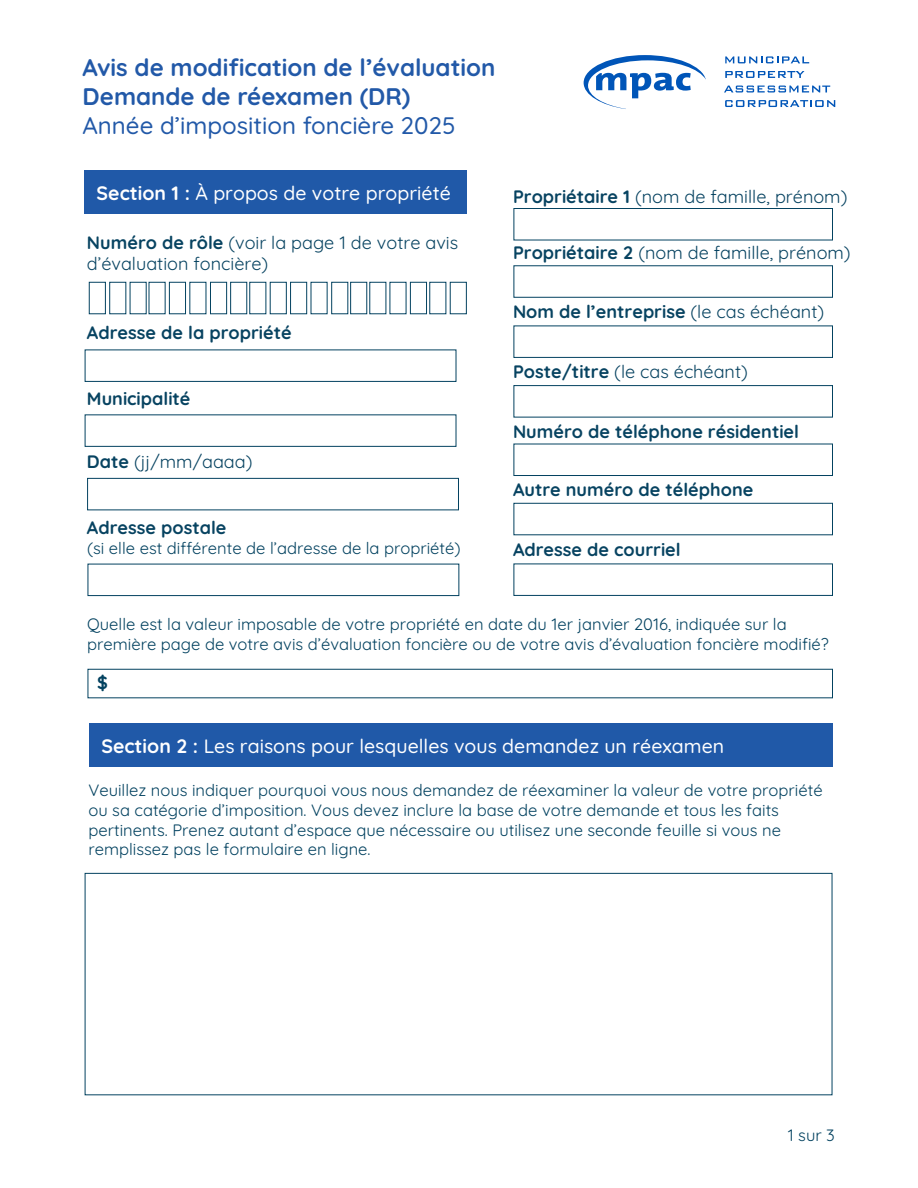
<style>
.page{position:relative;width:918px;height:1188px;background:#fff}
.page>*{position:absolute;margin:0;border:0;box-sizing:border-box;transform-origin:0 0}
.t1{font:700 24px/28.8px "Quicksand";color:#2259a8}
.t2{font:500 24px "Quicksand";color:#2259a8}
.t3{font:500 19.5px "Quicksand";color:#fff}
.t4{font:18px/21.6px "Quicksand";color:#074361}
.t5{font:700 18px "Quicksand";color:#074361}
.t6{font:700 18px "Quicksand";color:#034260}
.t7{font:16.5px/19.8px "Quicksand";color:#034260}
.s1{font-weight:700}
.s2{font-weight:400}
</style>
<div class="page">
<div style="left:88px;top:669px;width:745px;height:29px;border:1px solid #034260"></div>
<div style="left:514px;top:208px;width:319px;height:32px;border:1px solid #034260"></div>
<div style="left:514px;top:265px;width:319px;height:33px;border:1px solid #034260"></div>
<div style="left:514px;top:326px;width:319px;height:32px;border:1px solid #034260"></div>
<div style="left:514px;top:385px;width:319px;height:32px;border:1px solid #034260"></div>
<div style="left:514px;top:564px;width:319px;height:32px;border:1px solid #034260"></div>
<div style="left:514px;top:503px;width:319px;height:32px;border:1px solid #034260"></div>
<div style="left:514px;top:444px;width:319px;height:32px;border:1px solid #034260"></div>
<div style="left:89px;top:282px;width:17px;height:32px;border:1px solid #034260"></div>
<div style="left:109px;top:282px;width:17px;height:32px;border:1px solid #034260"></div>
<div style="left:169px;top:282px;width:17px;height:32px;border:1px solid #034260"></div>
<div style="left:210px;top:282px;width:17px;height:32px;border:1px solid #034260"></div>
<div style="left:230px;top:282px;width:17px;height:32px;border:1px solid #034260"></div>
<div style="left:270px;top:282px;width:17px;height:32px;border:1px solid #034260"></div>
<div style="left:290px;top:282px;width:17px;height:32px;border:1px solid #034260"></div>
<div style="left:331px;top:282px;width:17px;height:32px;border:1px solid #034260"></div>
<div style="left:350px;top:282px;width:17px;height:32px;border:1px solid #034260"></div>
<div style="left:410px;top:282px;width:17px;height:32px;border:1px solid #034260"></div>
<div style="left:450px;top:282px;width:17px;height:32px;border:1px solid #034260"></div>
<div style="left:85px;top:350px;width:371px;height:32px;border:1px solid #034260"></div>
<div style="left:85px;top:414px;width:371px;height:33px;border:1px solid #034260"></div>
<div style="left:87px;top:478px;width:372px;height:32px;border:1px solid #034260"></div>
<div style="left:88px;top:564px;width:371px;height:32px;border:1px solid #034260"></div>
<div style="left:84px;top:171px;width:382px;height:43px;background:#2059a8"></div>
<div style="left:85px;top:873px;width:747px;height:222px;border:1px solid #034260"></div>
<svg style="left:584px;top:55px;width:122px;height:54px"></svg>
<svg style="left:725px;top:56px;width:84px;height:7px"></svg>
<svg style="left:725px;top:71px;width:79px;height:7px"></svg>
<svg style="left:724px;top:86px;width:106px;height:6px"></svg>
<svg style="left:725px;top:100px;width:110px;height:7px"></svg>
<div style="left:89px;top:723px;width:743px;height:44px;background:#2059a8"></div>
<h1 class="t1" style="left:82px;top:51px;width:414px">Avis de modification de l’évaluation<br>Demande de réexamen (DR)</h1>
<h1 class="t2" style="left:82px;top:107px;width:374px">Année d’imposition foncière 2025</h1>
<p class="t3" style="left:97px;top:178px;width:356px"><span class="s1">Section 1 :</span> À propos de votre propriété</p>
<p class="t4" style="left:87px;top:230px;width:373px"><span class="s1">Numéro de rôle</span> (voir la page 1 de votre avis d’évaluation foncière)</p>
<p class="t5" style="left:87px;top:318px;width:206px">Adresse de la propriété</p>
<p class="t5" style="left:87px;top:384px;width:105px">Municipalité</p>
<p class="t4" style="left:87px;top:449px;width:167px"><span class="s1">Date</span> (jj/mm/aaaa)</p>
<p class="t5" style="left:87px;top:513px;width:141px">Adresse postale</p>
<p class="t7" style="left:87px;top:536px;width:375px">(si elle est différente de l’adresse de la propriété)</p>
<p class="t4" style="left:513px;top:184px;width:336px"><span class="s1">Propriétaire 1</span> (nom de famille, prénom)</p>
<p class="t4" style="left:513px;top:240px;width:339px"><span class="s1">Propriétaire 2</span> (nom de famille, prénom)</p>
<p class="t5" style="left:513px;top:297px;width:313px">Nom de l’entreprise <span class="s2">(le cas échéant)</span></p>
<p class="t4" style="left:513px;top:359px;width:236px"><span class="s1">Poste/titre</span> (le cas échéant)</p>
<p class="t5" style="left:513px;top:418px;width:288px">Numéro de téléphone résidentiel</p>
<p class="t5" style="left:513px;top:476px;width:242px">Autre numéro de téléphone</p>
<p class="t5" style="left:513px;top:536px;width:169px">Adresse de courriel</p>
<p class="t7" style="left:87px;top:613px;width:743px">Quelle est la valeur imposable de votre propriété en date du 1er janvier 2016, indiquée sur la première page de votre avis d’évaluation foncière ou de votre avis d’évaluation foncière modifié?</p>
<p class="t6" style="left:97px;top:669px;width:12px">$</p>
<p class="t3" style="left:101px;top:731px;width:624px"><span class="s1">Section 2 :</span> Les raisons pour lesquelles vous demandez un réexamen</p>
<p class="t7" style="left:88px;top:779px;width:736px">Veuillez nous indiquer pourquoi vous nous demandez de réexaminer la valeur de votre propriété ou sa catégorie d’imposition. Vous devez inclure la base de votre demande et tous les faits pertinents. Prenez autant d’espace que nécessaire ou utilisez une seconde feuille si vous ne remplissez pas le formulaire en ligne.</p>
<p class="t7" style="left:788px;top:1123px;width:49px">1 sur 3</p>
</div>
